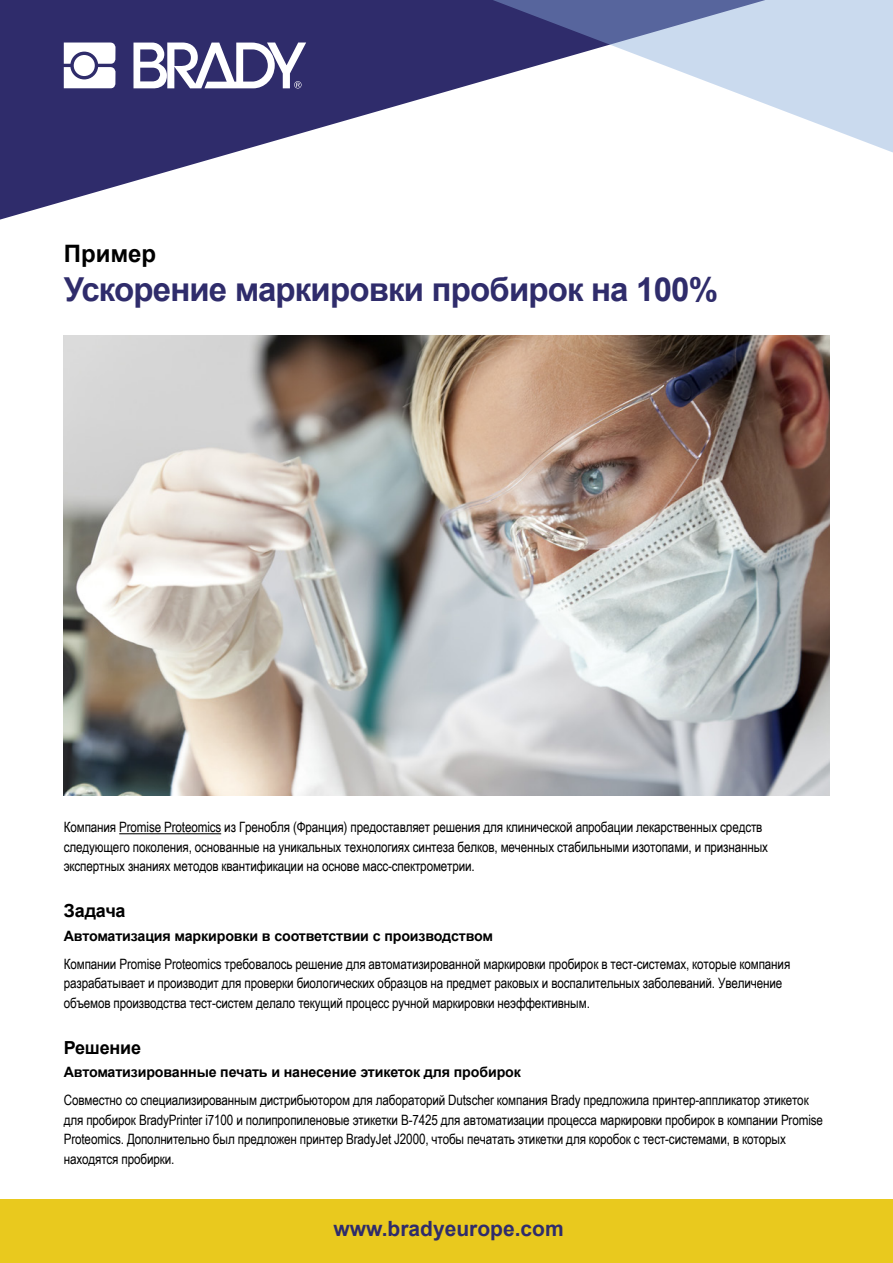
<style>
.page{position:relative;width:893px;height:1263px;background:#fff}
.page>*{position:absolute;margin:0;border:0;box-sizing:border-box;transform-origin:0 0}
.t1{font:700 33px "Arial";letter-spacing:-.025em;color:#2f2c6b}
.t2{font:700 24px "Arial";color:#000}
.t3{font:700 21px "Arial";color:#2f2c6b}
.t4{font:700 18px "Arial";letter-spacing:-.01em;color:#000}
.t5{font:14.25px/19.5px "Arial Narrow";letter-spacing:-.01em;color:#000}
.t6{font:700 14.25px "Arial";letter-spacing:-.01em;color:#000}
</style>
<div class="page">
<svg style="left:0;top:0;width:459px;height:220px;fill:#2f2c6b"></svg>
<div style="left:0;top:1199px;width:893px;height:64px;background:#e9c91e"></div>
<svg style="left:459px;top:0;width:434px;height:153px"></svg>
<hr style="left:119px;top:833px;width:102px;height:1px;background:#000">
<svg style="left:64px;top:43px;width:51px;height:45px"></svg>
<div style="left:74px;top:55px;width:21px;height:21px;background:#fff;border-radius:50%"></div>
<svg style="left:133px;top:43px;width:173px;height:45px"></svg>
<img style="left:64px;top:336px;width:765px;height:459px">
<h2 class="t2" style="left:64px;top:237px;width:94px">Пример</h2>
<h1 class="t1" style="left:64px;top:266px;width:656px">Ускорение маркировки пробирок на 100%</h1>
<p class="t5" style="left:64px;top:817px;width:706px">Компания Promise Proteomics из Гренобля (Франция) предоставляет решения для клинической апробации лекарственных средств следующего поколения, основанные на уникальных технологиях синтеза белков, меченных стабильными изотопами, и признанных экспертных знаниях методов квантификации на основе масс-спектрометрии.</p>
<p class="t4" style="left:64px;top:898px;width:63px">Задача</p>
<p class="t6" style="left:64px;top:926px;width:431px">Автоматизация маркировки в соответствии с производством</p>
<p class="t5" style="left:64px;top:953px;width:728px">Компании Promise Proteomics требовалось решение для автоматизированной маркировки пробирок в тест-системах, которые компания разрабатывает и производит для проверки биологических образцов на предмет раковых и воспалительных заболеваний. Увеличение объемов производства тест-систем делало текущий процесс ручной маркировки неэффективным.</p>
<p class="t4" style="left:64px;top:1034px;width:79px">Решение</p>
<p class="t6" style="left:64px;top:1062px;width:459px">Автоматизированные печать и нанесение этикеток для пробирок</p>
<p class="t5" style="left:64px;top:1090px;width:761px">Совместно со специализированным дистрибьютором для лабораторий Dutscher компания Brady предложила принтер-аппликатор этикеток для пробирок BradyPrinter i7100 и полипропиленовые этикетки B-7425 для автоматизации процесса маркировки пробирок в компании Promise Proteomics. Дополнительно был предложен принтер BradyJet J2000, чтобы печатать этикетки для коробок с тест-системами, в которых находятся пробирки.</p>
<h3 class="t3" style="left:333px;top:1213px;width:232px">www.bradyeurope.com</h3>
</div>
